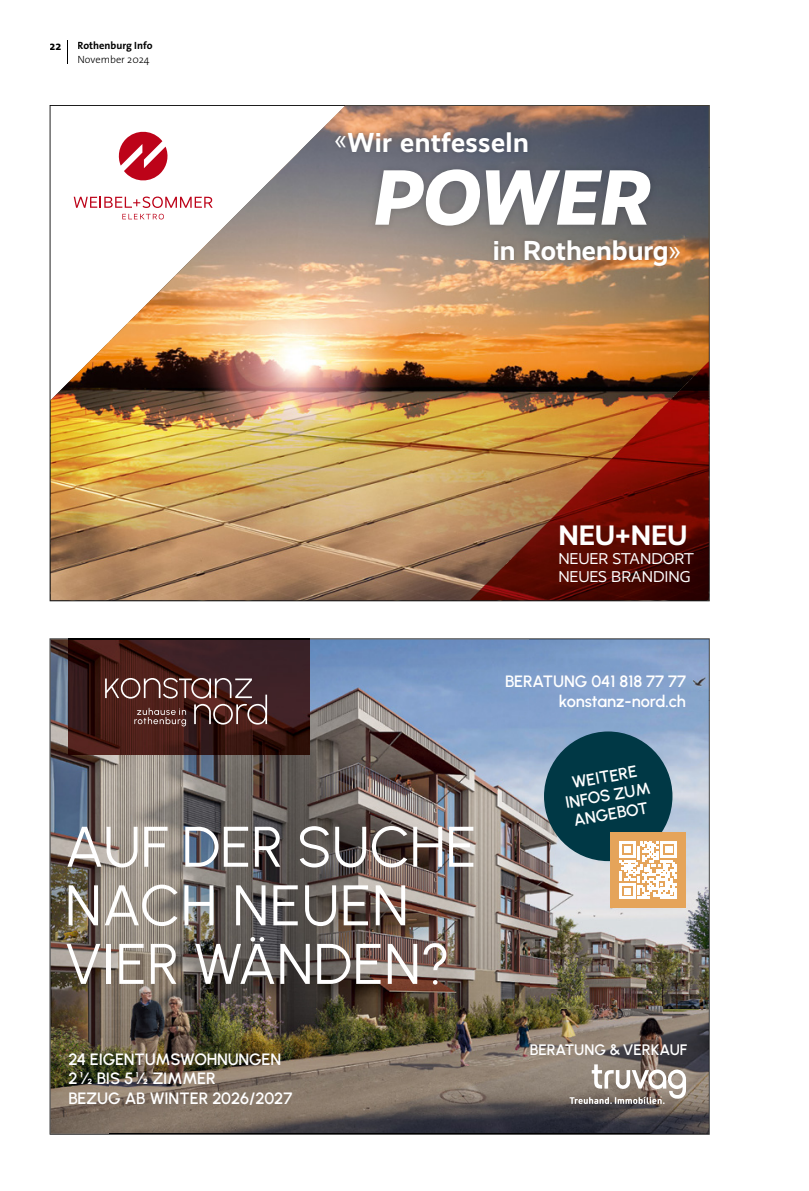
<style>
.page{position:relative;width:809px;height:1191px;background:#fff}
.page>*{position:absolute;margin:0;border:0;box-sizing:border-box;transform-origin:0 0}
.t1{font:italic 800 78.75px "Realist";color:#fff}
.t2{font:57.05px/58.6px "Urbanist";letter-spacing:.01em;color:#fff}
.t3{font:700 28.35px "Realist";letter-spacing:-.005em;color:#fff}
.t4{font:700 27.65px "Realist";color:#fff}
.t5{font:600 16.45px/19.8px "Urbanist";letter-spacing:-.005em;color:#fff;text-align:center}
.t6{font:15.75px/18.9px "Realist";color:#fff}
.t7{font:600 15.22px "Urbanist";letter-spacing:-.01em;color:#fff}
.t8{font:700 12.25px "The Sans";color:#000}
.t9{font:700 10.5px "The Sans";color:#000}
.t10{font:300 10.5px "The Sans";color:#000}
.s1{font-weight:300;font-size:36.57px}
</style>
<div class="page">
<img style="left:50px;top:638px;width:659px;height:496px">
<img style="left:309px;top:639px;width:400px;height:61px">
<img style="left:649px;top:700px;width:60px;height:433px">
<img style="left:110px;top:1133px;width:540px;height:1px">
<img style="left:50px;top:105px;width:659px;height:495px">
<img style="left:345px;top:105px;width:364px;height:63px">
<img style="left:709px;top:167px;width:1px;height:194px">
<img style="left:50px;top:400px;width:60px;height:201px">
<img style="left:109px;top:600px;width:360px;height:1px">
<img style="left:469px;top:361px;width:240px;height:240px">
<svg style="left:67px;top:41px;width:1px;height:23px"></svg>
<p class="t8" style="left:50px;top:36px;width:13px">22</p>
<p class="t9" style="left:77px;top:37px;width:77px">Rothenburg Info</p>
<p class="t10" style="left:77px;top:51px;width:74px">November 2024</p>
<h3 class="t4" style="left:334px;top:126px;width:196px"><span class="s1">«</span>Wir entfesseln</h3>
<h1 class="t1" style="left:373px;top:151px;width:279px">POWER</h1>
<h3 class="t4" style="left:493px;top:234px;width:190px">in Rothenburg<span class="s1">»</span></h3>
<h3 class="t3" style="left:558px;top:518px;width:131px">NEU+NEU</h3>
<p class="t6" style="left:558px;top:549px;width:137px">NEUER STANDORT<br>NEUES BRANDING</p>
<p class="t5" style="left:505px;top:671px;width:182px;text-align:right">BERATUNG 041 818 77 77 konstanz-nord.ch</p>
<h2 class="t2" style="left:65px;top:816px;width:412px">AUF DER SUCHE<br>NACH NEUEN<br>VIER WÄNDEN?</h2>
<p class="t5" style="left:68px;top:1048px;width:225px;text-align:left">24 EIGENTUMSWOHNUNGEN<br>21/2 BIS 51/2 ZIMMER<br>BEZUG AB WINTER 2026/2027</p>
<p class="t5" style="left:560px;top:774px;width:88px;line-height:18.7px;rotate:-10deg">WEITERE<br>INFOS ZUM<br>ANGEBOT</p>
<p class="t7" style="left:530px;top:1039px;width:159px">BERATUNG &amp; VERKAUF</p>
</div>
